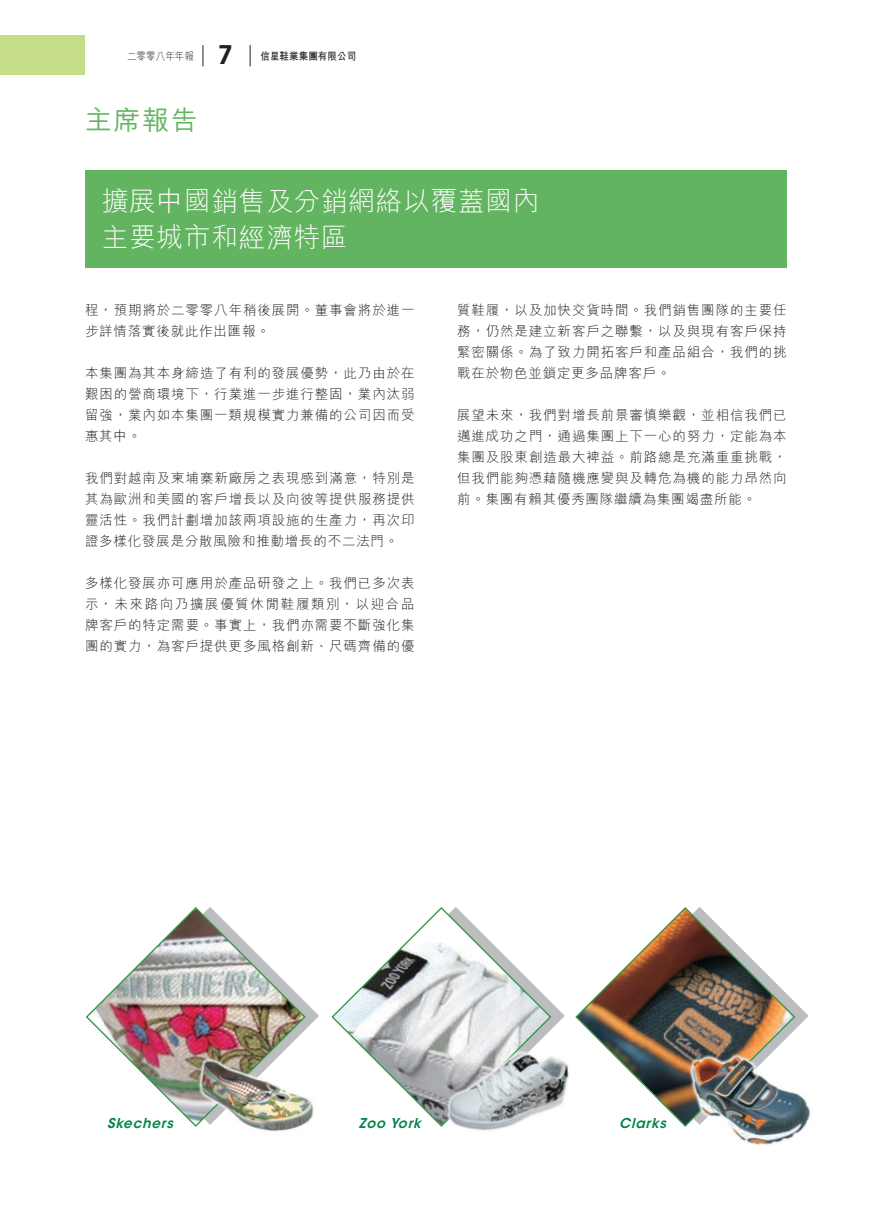
<style>
.page{position:relative;width:893px;height:1212px;background:#fff}
.page>*{position:absolute;margin:0;border:0;box-sizing:border-box;transform-origin:0 0}
.t1{font:300 27px/36px "M Hei HK";letter-spacing:.015em;color:#fff}
.t2{font:500 27px "M Hei HK";color:#63b461}
.t3{font:300 13.5px/21px "M Hei HK";letter-spacing:.065em;color:#231f20;text-align:justify}
.t4{font:italic 600 13.5px "ITC Avant Garde Std";color:#00854a}
.t5{font:700 10.5px "M Hei HK";letter-spacing:.015em;color:#231f20;scale:.9 1}
.t6{font:300 10.5px "M Hei HK";letter-spacing:.015em;color:#231f20;scale:.9 1}
</style>
<div class="page">
<svg style="left:250px;top:45px;width:1px;height:21px"></svg>
<svg style="left:203px;top:45px;width:1px;height:21px"></svg>
<div style="left:0;top:35px;width:85px;height:40px;background:#c5dd88"></div>
<img style="left:86px;top:907px;width:221px;height:219px">
<img style="left:575px;top:907px;width:221px;height:220px">
<svg style="left:331px;top:907px;width:221px;height:219px"></svg>
<img style="left:195px;top:1054px;width:119px;height:78px">
<img style="left:440px;top:1041px;width:139px;height:90px">
<img style="left:685px;top:1051px;width:126px;height:94px">
<div style="left:85px;top:170px;width:702px;height:98px;background:#63b461"></div>
<p class="t6" style="left:127px;top:49px;width:76px">二零零八年年報</p>
<p class="t5" style="left:260px;top:49px;width:108px">信星鞋業集團有限公司</p>
<p class="t2" style="left:85px;top:101px;width:114px">主席報告</p>
<p class="t1" style="left:102px;top:182px;width:439px">擴展中國銷售及分銷網絡以覆蓋國內主要城市和經濟特區</p>
<p class="t3" style="left:85px;top:299px;width:331px">程，預期將於二零零八年稍後展開。董事會將於進一步詳情落實後就此作出匯報。</p>
<p class="t3" style="left:85px;top:362px;width:331px">本集團為其本身締造了有利的發展優勢，此乃由於在艱困的營商環境下，行業進一步進行整固，業內汰弱留強，業內如本集團一類規模實力兼備的公司因而受惠其中。</p>
<p class="t3" style="left:85px;top:467px;width:331px">我們對越南及柬埔寨新廠房之表現感到滿意，特別是其為歐洲和美國的客戶增長以及向彼等提供服務提供靈活性。我們計劃增加該兩項設施的生產力，再次印證多樣化發展是分散風險和推動增長的不二法門。</p>
<p class="t3" style="left:85px;top:572px;width:331px">多樣化發展亦可應用於產品研發之上。我們已多次表示，未來路向乃擴展優質休閒鞋履類別，以迎合品牌客戶的特定需要。事實上，我們亦需要不斷強化集團的實力，為客戶提供更多風格創新、尺碼齊備的優</p>
<p class="t3" style="left:457px;top:299px;width:331px">質鞋履，以及加快交貨時間。我們銷售團隊的主要任務，仍然是建立新客戶之聯繫，以及與現有客戶保持緊密關係。為了致力開拓客戶和產品組合，我們的挑戰在於物色並鎖定更多品牌客戶。</p>
<p class="t3" style="left:457px;top:404px;width:331px">展望未來，我們對增長前景審慎樂觀，並相信我們已邁進成功之門，通過集團上下一心的努力，定能為本集團及股東創造最大裨益。前路總是充滿重重挑戰，但我們能夠憑藉隨機應變與及轉危為機的能力昂然向前。集團有賴其優秀團隊繼續為集團竭盡所能。</p>
<p class="t4" style="left:107px;top:1114px;width:71px">Skechers</p>
<p class="t4" style="left:359px;top:1114px;width:68px">Zoo York</p>
<p class="t4" style="left:619px;top:1114px;width:52px">Clarks</p>
</div>
